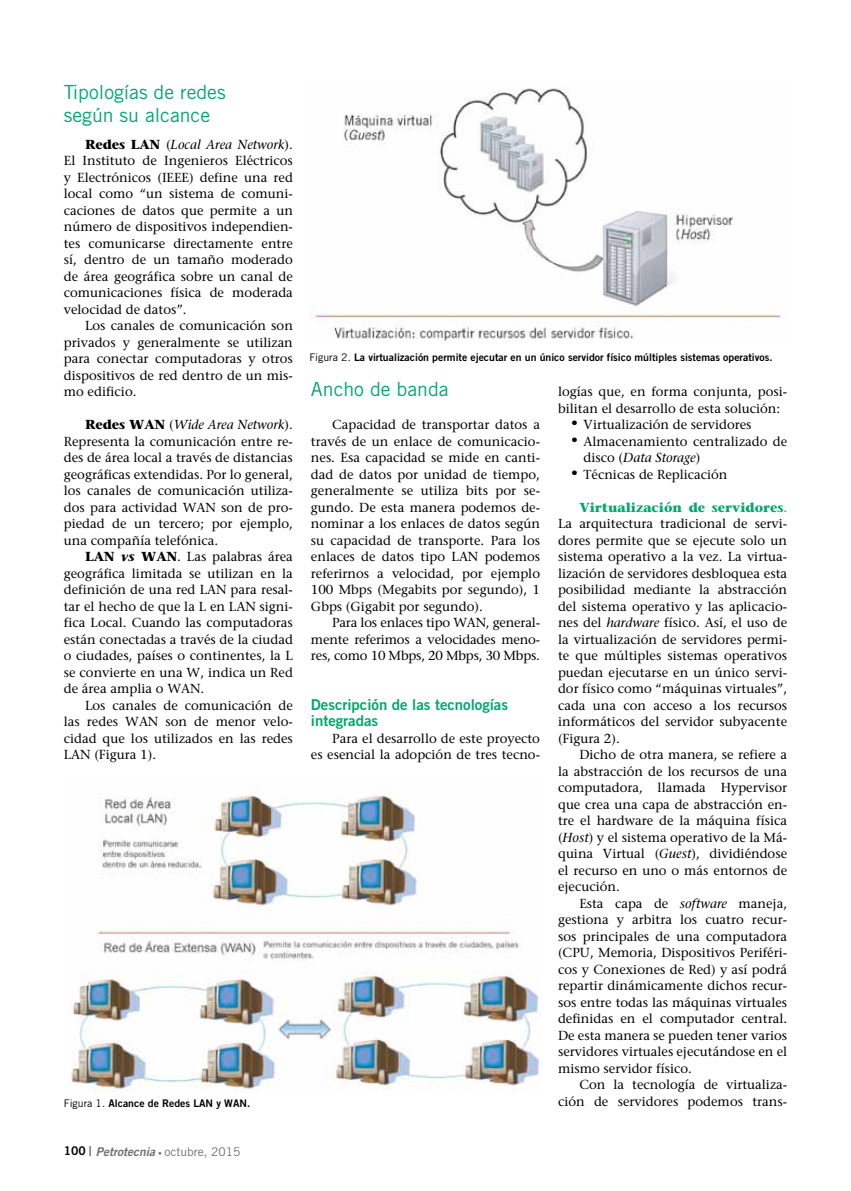
<style>
.page{position:relative;width:851px;height:1191px;background:#fff}
.page>*{position:absolute;margin:0;border:0;box-sizing:border-box;transform-origin:0 0}
.t1{font:19.5px/22.5px "Trade Gothic";color:#00a76d}
.t2{font:15px/16.5px "Trade Gothic Bold Two";color:#00a76d}
.t3{font:13.05px/16.5px "Stone Serif";color:#000;text-align:justify}
.t4{font:12px "Trade Gothic";color:#6d6e71}
.t5{font:10.5px "Trade Gothic Bold Two";color:#000}
.s1{font-weight:700}
.s2{font-style:italic}
.s3{font-weight:700;font-style:italic}
.s4{font-family:"Trade Gothic"}
.s5{font-weight:700;color:#00a76d}
.s6{color:#00a76d}
.s7{font-family:"Trade Gothic Bold Two";color:#000}
.s8{font-family:"Trade Gothic Bold Two";font-size:13.5px}
.s9{font-family:"Trade Gothic Bold Two";font-style:italic}
.s10{font-family:"Trade Gothic Bold Two";font-size:7.5px}
</style>
<div class="page">
<img style="left:71px;top:792px;width:469px;height:300px">
<img style="left:309px;top:88px;width:473px;height:254px">
<h1 class="t1" style="left:64px;top:81px;width:163px">Tipologías de redes según su alcance</h1>
<p class="t3" style="left:64px;top:136px;width:230px;text-indent:21px"><span class="s1">Redes LAN</span> (<span class="s2">Local Area Network</span>).<br>El Instituto de Ingenieros Eléctricos y Electrónicos (IEEE) define una red local como “un sistema de comuni&shy;caciones de datos que permite a un número de dispositivos independien&shy;tes comunicarse directamente entre sí, dentro de un tamaño moderado de área geográfica sobre un canal de comunicaciones física de moderada velocidad de datos”.</p>
<p class="t3" style="left:64px;top:317px;width:230px;text-indent:21px">Los canales de comunicación son privados y generalmente se utilizan para conectar computadoras y otros dispositivos de red dentro de un mis&shy;mo edificio.</p>
<p class="t3" style="left:64px;top:416px;width:230px;text-indent:21px"><span class="s1">Redes WAN</span> (<span class="s2">Wide Area Network</span>).<br>Representa la comunicación entre re&shy;des de área local a través de distancias geográficas extendidas. Por lo general, los canales de comunicación utiliza&shy;dos para actividad WAN son de pro&shy;piedad de un tercero; por ejemplo, una compañía telefónica.</p>
<p class="t3" style="left:64px;top:548px;width:230px;text-indent:21px"><span class="s1">LAN</span> <span class="s3">vs</span> <span class="s1">WAN</span>. Las palabras área geográfica limitada se utilizan en la definición de una red LAN para resal&shy;tar el hecho de que la L en LAN signi&shy;fica Local. Cuando las computadoras están conectadas a través de la ciudad o ciudades, países o continentes, la L se convierte en una W, indica un Red de área amplia o WAN.</p>
<p class="t3" style="left:64px;top:696px;width:230px;text-indent:21px">Los canales de comunicación de las redes WAN son de menor velo&shy;cidad que los utilizados en las redes LAN (Figura 1).</p>
<p class="t5" style="left:309px;top:351px;width:464px"><span class="s4">Figura 2.</span> La virtualización permite ejecutar en un único servidor físico múltiples sistemas operativos.</p>
<h1 class="t1" style="left:311px;top:378px;width:139px">Ancho de banda</h1>
<p class="t3" style="left:311px;top:416px;width:230px;text-indent:21px">Capacidad de transportar datos a través de un enlace de comunicacio&shy;nes. Esa capacidad se mide en canti&shy;dad de datos por unidad de tiempo, generalmente se utiliza bits por se&shy;gundo. De esta manera podemos de&shy;nominar a los enlaces de datos según su capacidad de transporte. Para los enlaces de datos tipo LAN podemos referirnos a velocidad, por ejemplo 100 Mbps (Megabits por segundo), 1<br>Gbps (Gigabit por segundo).</p>
<p class="t3" style="left:311px;top:614px;width:230px;text-indent:21px">Para los enlaces tipo WAN, general&shy;mente referimos a velocidades meno&shy;res, como 10 Mbps, 20 Mbps, 30 Mbps.</p>
<p class="t2" style="left:311px;top:696px;width:199px">Descripción de las tecnologías integradas</p>
<p class="t3" style="left:311px;top:730px;width:230px;text-align:right">Para el desarrollo de este proyecto<br>es esencial la adopción de tres tecno-</p>
<p class="t3" style="left:558px;top:383px;width:230px">logías que, en forma conjunta, posi&shy;bilitan el desarrollo de esta solución:</p>
<p class="t3" style="left:570px;top:416px;width:182px">• Virtualización de servidores</p>
<p class="t3" style="left:583px;top:433px;width:205px;text-indent:-13px">• Almacenamiento centralizado de disco (<span class="s2">Data Storage</span>)</p>
<p class="t3" style="left:570px;top:466px;width:158px">• Técnicas de Replicación</p>
<p class="t3" style="left:558px;top:499px;width:230px;text-indent:21px"><span class="s5">Virtualización de servidores</span><span class="s6">.<br></span>La arquitectura tradicional de servi&shy;dores permite que se ejecute solo un sistema operativo a la vez. La virtua&shy;lización de servidores desbloquea esta posibilidad mediante la abstracción del sistema operativo y las aplicacio&shy;nes del <span class="s2">hardware</span> físico. Así, el uso de la virtualización de servidores permi&shy;te que múltiples sistemas operativos puedan ejecutarse en un único servi&shy;dor físico como “máquinas virtuales”, cada una con acceso a los recursos informáticos del servidor subyacente (Figura 2).</p>
<p class="t3" style="left:558px;top:746px;width:230px;text-indent:21px">Dicho de otra manera, se refiere a la abstracción de los recursos de una computadora, llamada Hypervisor que crea una capa de abstracción en&shy;tre el hardware de la máquina física (<span class="s2">Host</span>) y el sistema operativo de la Má&shy;quina Virtual (<span class="s2">Guest</span>), dividiéndose el recurso en uno o más entornos de ejecución.</p>
<p class="t3" style="left:558px;top:894px;width:230px;text-indent:21px">Esta capa de <span class="s2">software</span> maneja, gestiona y arbitra los cuatro recur&shy;sos principales de una computadora (CPU, Memoria, Dispositivos Periféri&shy;cos y Conexiones de Red) y así podrá repartir dinámicamente dichos recur&shy;sos entre todas las máquinas virtuales definidas en el computador central.<br>De esta manera se pueden tener varios servidores virtuales ejecutándose en el mismo servidor físico.</p>
<p class="t3" style="left:579px;top:1076px;width:209px">Con la tecnología de virtualiza-</p>
<p class="t5" style="left:64px;top:1096px;width:188px"><span class="s4">Figura 1.</span> Alcance de Redes LAN y WAN.</p>
<p class="t3" style="left:558px;top:1092px;width:230px">ción de servidores podemos trans-</p>
<p class="t4" style="left:64px;top:1144px;width:178px"><span class="s7">100</span> <span class="s8">|</span> <span class="s9">Petrotecnia</span> <span class="s10">•</span> octubre, 2015</p>
</div>
